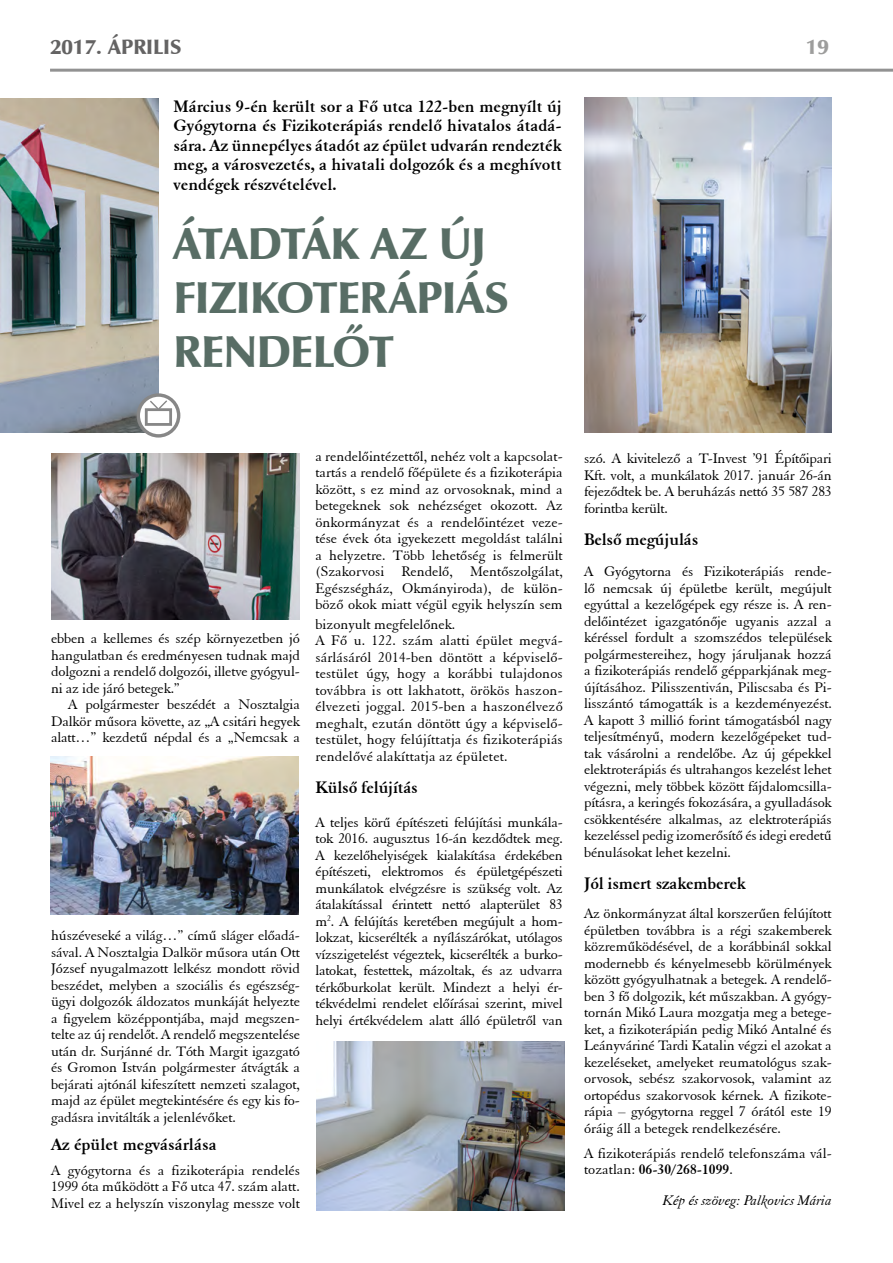
<style>
.page{position:relative;width:893px;height:1263px;background:#fff}
.page>*{position:absolute;margin:0;border:0;box-sizing:border-box;transform-origin:0 0}
.t1{font:45px/54px "H Zapf Humanist 601 Ultra BT";letter-spacing:-.015em;color:#586d65}
.t2{font:21px "H Zapf Humanist 601 Ultra BT";color:#646363}
.t3{font:21px "H Zapf Humanist 601 Ultra BT";color:#9d9d9c}
.t4{font:18px/19.5px "H Elegant Garamond BT Bold";color:#000;text-align:justify}
.t5{font:15px/16.5px "H Elegant Garamond BT";color:#000;text-align:justify}
.t6{font:15px "H Elegant Garamond BT Italic";color:#000}
.t7{font:15px "H Elegant Garamond BT Bold";color:#000}
.s1{font-family:"H Elegant Garamond BT"}
</style>
<div class="page">
<hr style="left:50px;top:69px;width:843px;height:3px;background:#929292">
<img style="left:317px;top:1041px;width:247px;height:170px">
<img style="left:51px;top:453px;width:249px;height:166px">
<img style="left:50px;top:757px;width:249px;height:157px">
<img style="left:0;top:98px;width:158px;height:334px">
<img style="left:584px;top:98px;width:248px;height:334px">
<svg style="left:138px;top:395px;width:41px;height:41px"></svg>
<div style="left:137px;top:393px;width:43px;height:45px;border:3px solid #878787;border-radius:50%"></div>
<div style="left:145px;top:408px;width:27px;height:18px;border:3px solid #878787"></div>
<svg style="left:148px;top:399px;width:21px;height:12px"></svg>
<h2 class="t2" style="left:50px;top:34px;width:133px">2017. ÁPRILIS</h2>
<h2 class="t3" style="left:806px;top:34px;width:25px">19</h2>
<p class="t4" style="left:173px;top:96px;width:390px">Március 9-én került sor a Fő utca 122-ben megnyílt új Gyógytorna és Fizikoterápiás rendelő hivatalos átadá&shy;sára. Az ünnepélyes átadót az épület udvarán rendezték meg, a városvezetés, a hivatali dolgozók és a meghívott vendégek részvételével.</p>
<h1 class="t1" style="left:173px;top:216px;width:337px">ÁTADTÁK AZ ÚJ<br>FIZIKOTERÁPIÁS<br>RENDELŐT</h1>
<p class="t5" style="left:51px;top:630px;width:250px">ebben a kellemes és szép környezetben jó hangulatban és eredményesen tudnak majd dolgozni a rendelő dolgozói, illetve gyógyul&shy;ni az ide járó betegek.”</p>
<p class="t5" style="left:51px;top:696px;width:250px;text-indent:17px">A polgármester beszédét a Nosztalgia Dalkör műsora követte, az „A csitári hegyek alatt…” kezdetű népdal és a „Nemcsak a</p>
<p class="t5" style="left:51px;top:927px;width:250px">húszéveseké a világ…” című sláger előadá&shy;sával. A Nosztalgia Dalkör műsora után Ott József nyugalmazott lelkész mondott rövid beszédet, melyben a szociális és egészség&shy;ügyi dolgozók áldozatos munkáját helyezte a figyelem középpontjába, majd megszen&shy;telte az új rendelőt. A rendelő megszentelése után dr. Surjánné dr. Tóth Margit igazgató és Gromon István polgármester átvágták a bejárati ajtónál kifeszített nemzeti szalagot, majd az épület megtekintésére és egy kis fo&shy;gadásra invitálták a jelenlévőket.</p>
<p class="t4" style="left:51px;top:1134px;width:167px">Az épület megvásárlása</p>
<p class="t5" style="left:51px;top:1161px;width:250px">A gyógytorna és a fizikoterápia rendelés 1999 óta működött a Fő utca 47. szám alatt.<br>Mivel ez a helyszín viszonylag messze volt</p>
<p class="t5" style="left:315px;top:448px;width:249px">a rendelőintézettől, nehéz volt a kapcsolat&shy;tartás a rendelő főépülete és a fizikoterápia között, s ez mind az orvosoknak, mind a betegeknek sok nehézséget okozott. Az önkormányzat és a rendelőintézet veze&shy;tése évek óta igyekezett megoldást találni a helyzetre. Több lehetőség is felmerült (Szakorvosi Rendelő, Mentőszolgálat, Egészségház, Okmányiroda), de külön&shy;böző okok miatt végül egyik helyszín sem</p>
<p class="t5" style="left:315px;top:616px;width:249px;text-align:left">bizonyult megfelelőnek.<br>A Fő u. 122. szám alatti épület megvá&shy;sárlásáról 2014-ben döntött a képviselő&shy;testület úgy, hogy a korábbi tulajdonos továbbra is ott lakhatott, örökös haszon&shy;élvezeti joggal. 2015-ben a haszonélvező meghalt, ezután döntött úgy a képviselő&shy;testület, hogy felújíttatja és fizikoterápiás rendelővé alakíttatja az épületet.</p>
<p class="t4" style="left:315px;top:777px;width:104px">Külső felújítás</p>
<p class="t5" style="left:315px;top:813px;width:249px">A teljes körű építészeti felújítási munkála&shy;tok 2016. augusztus 16-án kezdődtek meg.<br>A kezelőhelyiségek kialakítása érdekében építészeti, elektromos és épületgépészeti munkálatok elvégzésre is szükség volt. Az átalakítással érintett nettó alapterület 83 m<sup>2</sup>. A felújítás keretében megújult a hom&shy;lokzat, kicserélték a nyílászárókat, utólagos vízszigetelést végeztek, kicserélték a burko&shy;latokat, festettek, mázoltak, és az udvarra térkőburkolat került. Mindezt a helyi ér&shy;tékvédelmi rendelet előírásai szerint, mivel helyi értékvédelem alatt álló épületről van</p>
<p class="t5" style="left:584px;top:450px;width:249px">szó. A kivitelező a T-Invest ’91 Építőipari Kft. volt, a munkálatok 2017. január 26-án fejeződtek be. A beruházás nettó 35 587 283 forintba került.</p>
<p class="t4" style="left:584px;top:529px;width:116px">Belső megújulás</p>
<p class="t5" style="left:584px;top:563px;width:249px">A Gyógytorna és Fizikoterápiás rende&shy;lő nemcsak új épületbe került, megújult egyúttal a kezelőgépek egy része is. A ren&shy;delőintézet igazgatónője ugyanis azzal a kéréssel fordult a szomszédos települések polgármestereihez, hogy járuljanak hozzá a fizikoterápiás rendelő gépparkjának meg&shy;újításához. Pilisszentiván, Piliscsaba és Pi&shy;lisszántó támogatták is a kezdeményezést.<br>A kapott 3 millió forint támogatásból nagy teljesítményű, modern kezelőgépeket tud&shy;tak vásárolni a rendelőbe. Az új gépekkel elektroterápiás és ultrahangos kezelést lehet végezni, mely többek között fájdalomcsilla&shy;pításra, a keringés fokozására, a gyulladások csökkentésére alkalmas, az elektroterápiás kezeléssel pedig izomerősítő és idegi eredetű bénulásokat lehet kezelni.</p>
<p class="t4" style="left:584px;top:873px;width:163px">Jól ismert szakemberek</p>
<p class="t5" style="left:584px;top:905px;width:249px">Az önkormányzat által korszerűen felújított épületben továbbra is a régi szakemberek közreműködésével, de a korábbinál sokkal modernebb és kényelmesebb körülmények között gyógyulhatnak a betegek. A rendelő&shy;ben 3 fő dolgozik, két műszakban. A gyógy&shy;tornán Mikó Laura mozgatja meg a betege&shy;ket, a fizikoterápián pedig Mikó Antalné és Leányváriné Tardi Katalin végzi el azokat a kezeléseket, amelyeket reumatológus szak&shy;orvosok, sebész szakorvosok, valamint az ortopédus szakorvosok kérnek. A fizikote&shy;rápia – gyógytorna reggel 7 órától este 19 óráig áll a betegek rendelkezésére.</p>
<p class="t5" style="left:584px;top:1144px;width:249px">A fizikoterápiás rendelő telefonszáma vál-</p>
<p class="t7" style="left:584px;top:1160px;width:150px"><span class="s1">tozatlan:</span> 06-30/268-1099<span class="s1">.</span></p>
<p class="t6" style="left:663px;top:1192px;width:170px">Kép és szöveg: Palkovics Mária</p>
</div>
